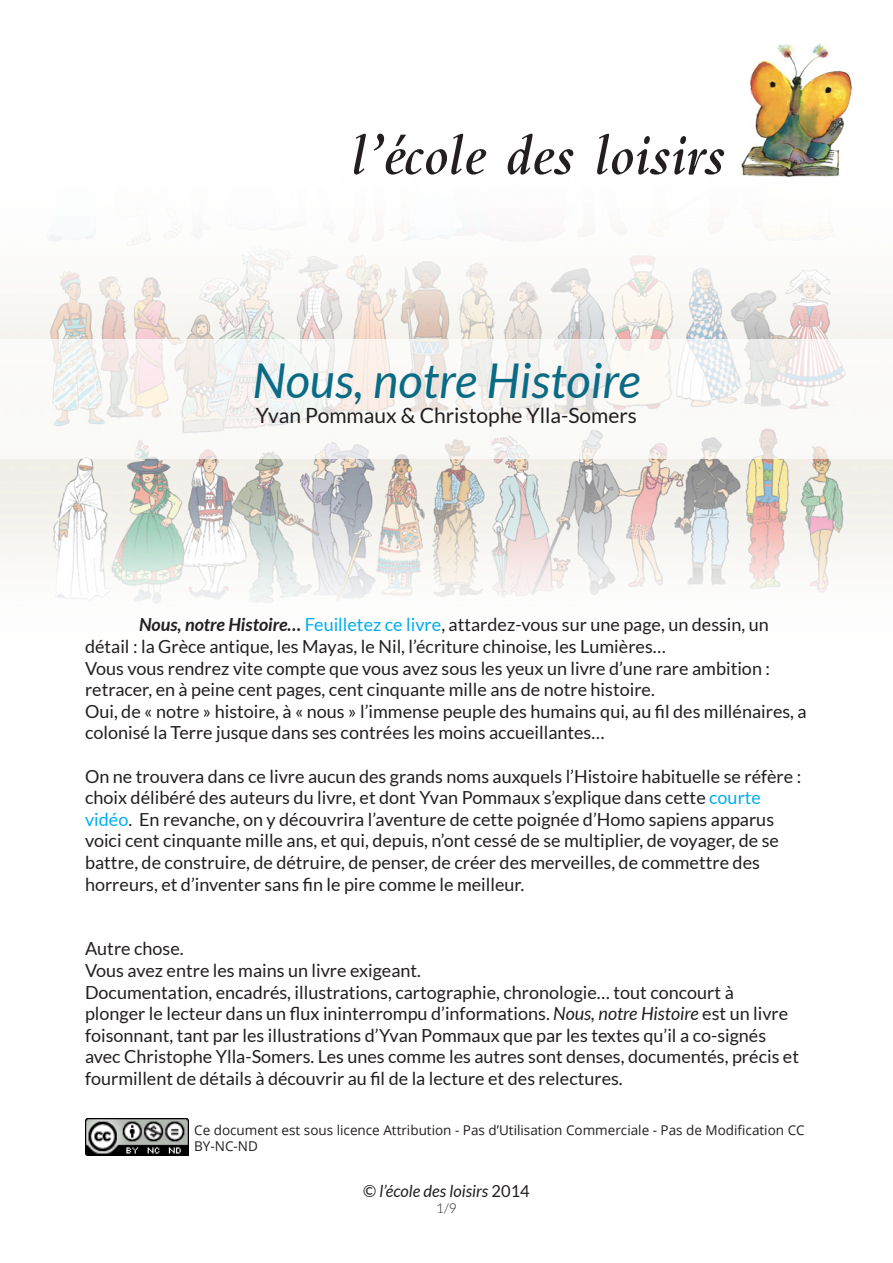
<style>
.page{position:relative;width:893px;height:1263px;background:#fff}
.page>*{position:absolute;margin:0;border:0;box-sizing:border-box;transform-origin:0 0}
.t1{font:italic 600 60px "Bembo Std";color:#231f20}
.titre_piste{font:italic 48px "Lato";color:#0b6b85}
.titre_piste-2{font:21px "Lato";color:#231f20}
.texte_courant{font:18px/21.6px "Lato";color:#231f20}
.t2{font:italic 16.5px "Lato";color:#231f20}
.t3{font:13.5px/16.2px "Open Sans";color:#231f20}
.t4{font:300 13.5px "Lato";color:#231f20}
.s1{font-weight:700;font-style:italic}
.s2{color:#00aeef}
.s3{font-style:italic}
.s4{font-style:normal}
</style>
<div class="page">
<img style="left:0;top:228px;width:893px;height:375px">
<img style="left:85px;top:1119px;width:104px;height:36px">
<img style="left:741px;top:43px;width:112px;height:134px">
<svg style="left:0;top:340px;width:893px;height:119px"></svg>
<p class="t1" style="left:351px;top:122px;width:375px">l’école des loisirs</p>
<p class="titre_piste" style="left:252px;top:353px;width:389px">Nous, notre Histoire</p>
<p class="titre_piste-2" style="left:256px;top:403px;width:383px">Yvan Pommaux &amp; Christophe Ylla-Somers</p>
<p class="texte_courant" style="left:85px;top:614px;width:685px;text-indent:54px"><span class="s1">Nous, notre Histoire…</span> <span class="s2">Feuilletez ce livre</span>, attardez-vous sur une page, un dessin, un détail : la Grèce antique, les Mayas, le Nil, l’écriture chinoise, les Lumières…</p>
<p class="texte_courant" style="left:85px;top:657px;width:686px">Vous vous rendrez vite compte que vous avez sous les yeux un livre d’une rare ambition : retracer, en à peine cent pages, cent cinquante mille ans de notre histoire.</p>
<p class="texte_courant" style="left:85px;top:700px;width:723px">Oui, de « notre » histoire, à « nous » l’immense peuple des humains qui, au fil des millénaires, a colonisé la Terre jusque dans ses contrées les moins accueillantes…</p>
<p class="texte_courant" style="left:85px;top:765px;width:718px">On ne trouvera dans ce livre aucun des grands noms auxquels l’Histoire habituelle se réfère : choix délibéré des auteurs du livre, et dont Yvan Pommaux s’explique dans cette <span class="s2">courte vidéo</span>. En revanche, on y découvrira l’aventure de cette poignée d’Homo sapiens apparus voici cent cinquante mille ans, et qui, depuis, n’ont cessé de se multiplier, de voyager, de se battre, de construire, de détruire, de penser, de créer des merveilles, de commettre des horreurs, et d’inventer sans fin le pire comme le meilleur.</p>
<p class="texte_courant" style="left:85px;top:938px;width:100px">Autre chose.</p>
<p class="texte_courant" style="left:85px;top:959px;width:337px">Vous avez entre les mains un livre exigeant.</p>
<p class="texte_courant" style="left:85px;top:981px;width:716px">Documentation, encadrés, illustrations, cartographie, chronologie… tout concourt à<br>plonger le lecteur dans un flux ininterrompu d’informations. <span class="s3">Nous, notre Histoire</span> est un livre foisonnant, tant par les illustrations d’Yvan Pommaux que par les textes qu’il a co-signés avec Christophe Ylla-Somers. Les unes comme les autres sont denses, documentés, précis et fourmillent de détails à découvrir au fil de la lecture et des relectures.</p>
<p class="t3" style="left:194px;top:1122px;width:612px">Ce document est sous licence Attribution - Pas d’Utilisation Commerciale - Pas de Modification CC<br>BY-NC-ND</p>
<p class="t2" style="left:363px;top:1182px;width:168px"><span class="s4">©</span> l’école des loisirs <span class="s4">2014</span></p>
<p class="t4" style="left:436px;top:1201px;width:22px">1/9</p>
</div>
